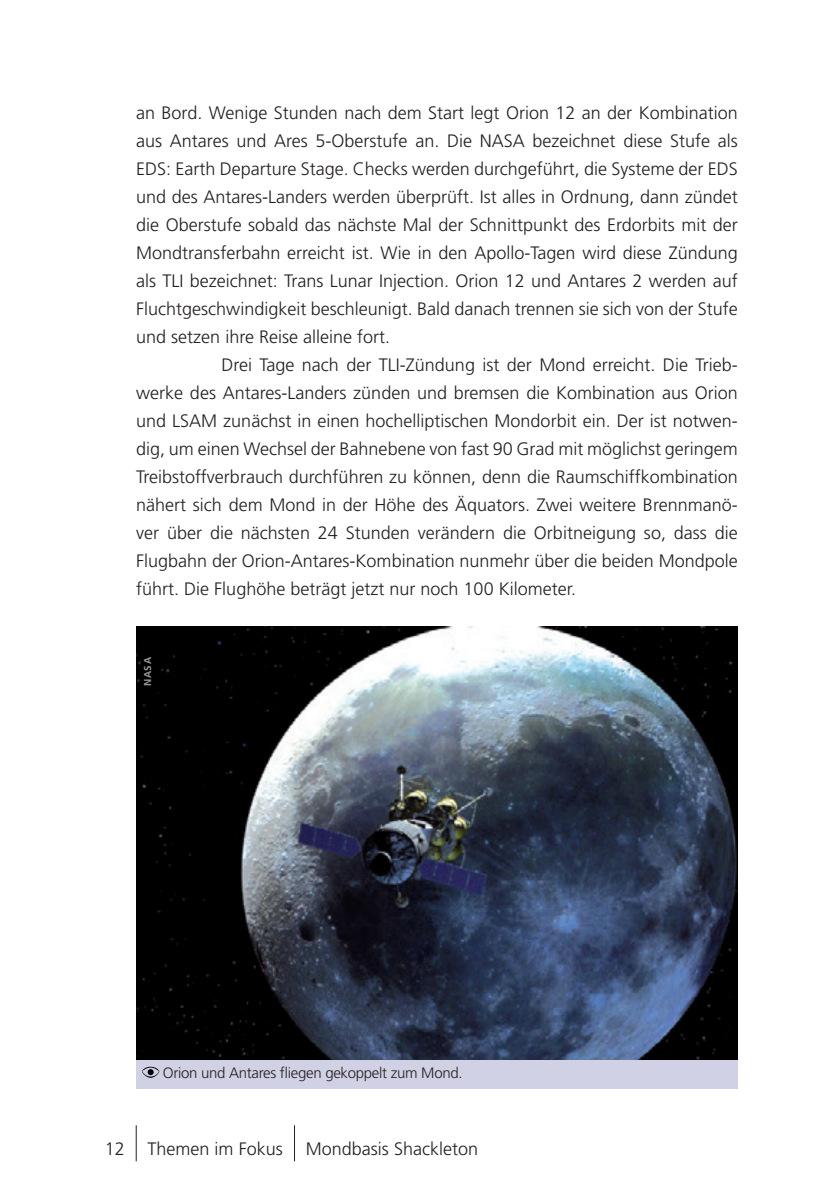
<style>
.page{position:relative;width:840px;height:1191px;background:#fff}
.page>*{position:absolute;margin:0;border:0;box-sizing:border-box;transform-origin:0 0}
.fliesstext{font:300 18px/28px "Frutiger LT";color:#231f20;text-align:justify}
.fliesstext_erster_Ab{font:300 18px/28px "Frutiger LT";color:#231f20;text-align:justify}
.BU{font:300 15px "Frutiger LT";letter-spacing:-.02em;color:#231f20}
.t1{font:700 10px "Frutiger LT";color:#fff}
</style>
<div class="page">
<hr style="left:136px;top:1125px;width:1px;height:36px;background:#231f20">
<hr style="left:294px;top:1125px;width:1px;height:36px;background:#231f20">
<img style="left:136px;top:627px;width:601px;height:434px">
<div style="left:136px;top:1061px;width:601px;height:28px;background:#d1d1e5"></div>
<svg style="left:142px;top:1066px;width:17px;height:11px"></svg>
<p class="fliesstext_erster_Ab" style="left:136px;top:99px;width:603px">an Bord. Wenige Stunden nach dem Start legt Orion 12 an der Kombination aus Antares und Ares 5-Oberstufe an. Die NASA bezeichnet diese Stufe als EDS: Earth Departure Stage. Checks werden durchgeführt, die Systeme der EDS und des Antares-Landers werden überprüft. Ist alles in Ordnung, dann zündet die Oberstufe sobald das nächste Mal der Schnittpunkt des Erdorbits mit der Mondtransferbahn erreicht ist. Wie in den Apollo-Tagen wird diese Zündung als TLI bezeichnet: Trans Lunar Injection. Orion 12 und Antares 2 werden auf Fluchtgeschwindigkeit beschleunigt. Bald danach trennen sie sich von der Stufe und setzen ihre Reise alleine fort.</p>
<p class="fliesstext" style="left:136px;top:351px;width:603px;text-indent:85px">Drei Tage nach der TLI-Zündung ist der Mond erreicht. Die Trieb&shy;werke des Antares-Landers zünden und bremsen die Kombination aus Orion und LSAM zunächst in einen hochelliptischen Mondorbit ein. Der ist notwen&shy;dig, um einen Wechsel der Bahnebene von fast 90 Grad mit möglichst geringem Treibstoffverbrauch durchführen zu können, denn die Raumschiffkombination nähert sich dem Mond in der Höhe des Äquators. Zwei weitere Brennmanö&shy;ver über die nächsten 24 Stunden verändern die Orbitneigung so, dass die Flugbahn der Orion-Antares-Kombination nunmehr über die beiden Mondpole führt. Die Flughöhe beträgt jetzt nur noch 100 Kilometer.</p>
<p class="t1" style="left:141px;top:686px;width:31px;rotate:-90deg">NASA</p>
<p class="BU" style="left:163px;top:1064px;width:301px">Orion und Antares fliegen gekoppelt zum Mond.</p>
<p class="fliesstext" style="left:105px;top:1135px;width:22px">12</p>
<p class="fliesstext" style="left:147px;top:1135px;width:137px">Themen im Fokus</p>
<p class="fliesstext" style="left:306px;top:1135px;width:174px">Mondbasis Shackleton</p>
</div>
